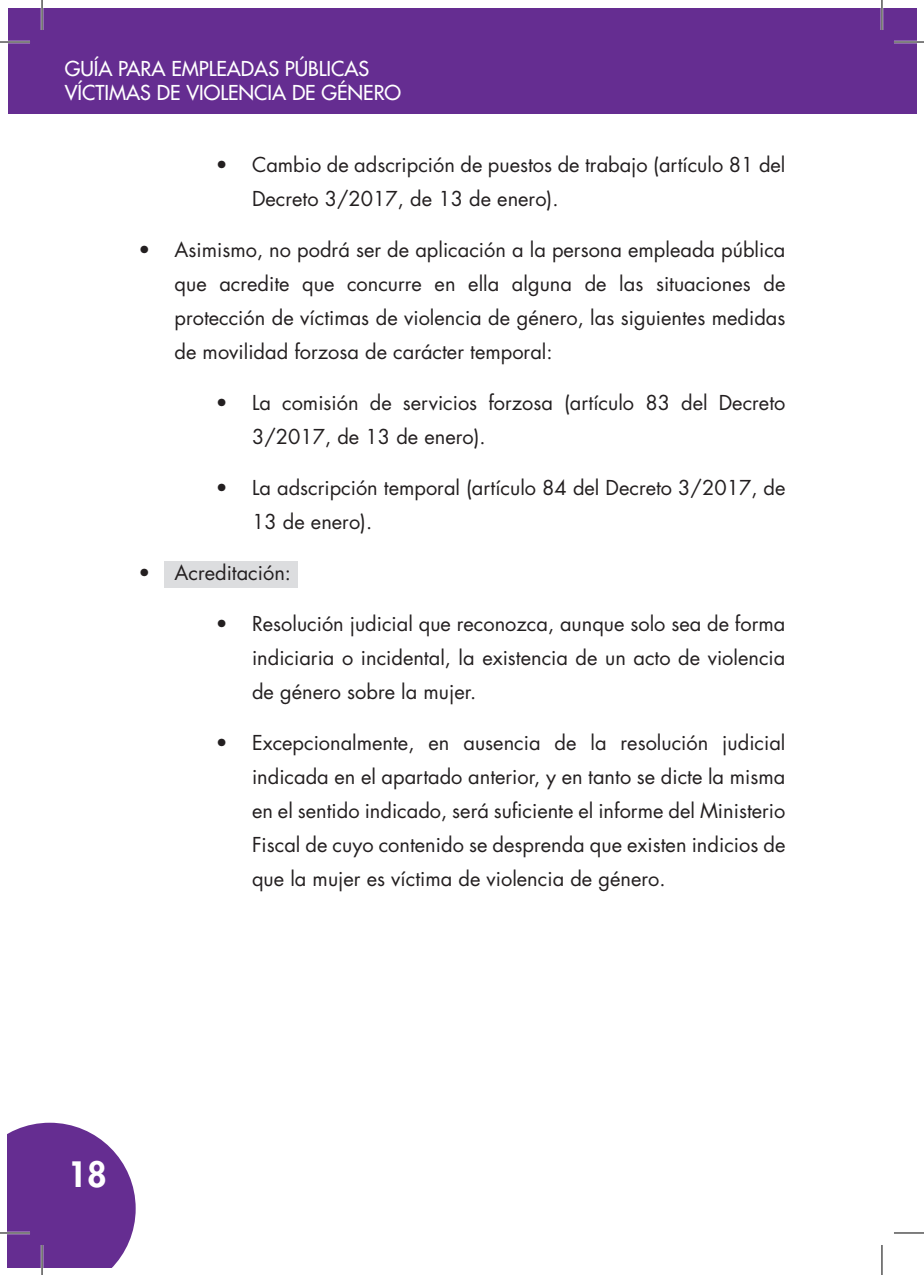
<style>
.page{position:relative;width:924px;height:1275px;background:#fff}
.page>*{position:absolute;margin:0;border:0;box-sizing:border-box;transform-origin:0 0}
.t1{font:800 34px "Futura Std";color:#fff}
.Texto_regular{font:20px/34px "Futura Std";color:#231f20}
.t2{font:500 20px/24px "Futura Std";color:#fff}
</style>
<div class="page">
<div style="left:8px;top:8px;width:873px;height:106px;background:#652d91"></div>
<svg style="left:8px;top:1122px;width:128px;height:145px;background:#77459d"></svg>
<div style="left:881px;top:8px;width:34px;height:106px;background:#652d91"></div>
<div style="left:164px;top:561px;width:133px;height:26px;background:#dcdddf"></div>
<hr style="left:0;top:41px;width:30px;height:2px;background:#fff">
<hr style="left:893px;top:41px;width:30px;height:2px;background:#fff">
<hr style="left:0;top:1231px;width:30px;height:3px;background:#fff">
<hr style="left:41px;top:0;width:2px;height:30px;background:#fff">
<hr style="left:41px;top:1245px;width:2px;height:30px;background:#fff">
<hr style="left:880px;top:0;width:2px;height:30px;background:#fff">
<hr style="left:0;top:42px;width:30px;height:1px;background:#000">
<hr style="left:893px;top:42px;width:30px;height:1px;background:#000">
<hr style="left:0;top:1232px;width:30px;height:1px;background:#000">
<hr style="left:893px;top:1232px;width:30px;height:1px;background:#000">
<hr style="left:42px;top:0;width:1px;height:30px;background:#000">
<hr style="left:42px;top:1245px;width:1px;height:30px;background:#000">
<hr style="left:881px;top:0;width:1px;height:30px;background:#000">
<hr style="left:881px;top:1245px;width:1px;height:30px;background:#000">
<p class="t2" style="left:65px;top:56px;width:338px">GUÍA PARA EMPLEADAS PÚBLICAS<br>VÍCTIMAS DE VIOLENCIA DE GÉNERO</p>
<p class="Texto_regular" style="left:252px;top:148px;width:534px;text-indent:-36px">• Cambio de adscripción de puestos de trabajo (artículo 81 del<br>Decreto 3/2017, de 13 de enero).</p>
<p class="Texto_regular" style="left:174px;top:233px;width:612px;text-align:justify;text-indent:-36px">• Asimismo, no podrá ser de aplicación a la persona empleada pública que acredite que concurre en ella alguna de las situaciones de protección de víctimas de violencia de género, las siguientes medidas de movilidad forzosa de carácter temporal:</p>
<p class="Texto_regular" style="left:252px;top:386px;width:534px;text-indent:-36px">• La comisión de servicios forzosa (artículo 83 del Decreto<br>3/2017, de 13 de enero).</p>
<p class="Texto_regular" style="left:252px;top:471px;width:534px;text-indent:-36px">• La adscripción temporal (artículo 84 del Decreto 3/2017, de<br>13 de enero).</p>
<p class="Texto_regular" style="left:138px;top:556px;width:154px">• Acreditación:</p>
<p class="Texto_regular" style="left:252px;top:607px;width:534px;text-align:justify;text-indent:-36px">• Resolución judicial que reconozca, aunque solo sea de forma indiciaria o incidental, la existencia de un acto de violencia de género sobre la mujer.</p>
<p class="Texto_regular" style="left:252px;top:726px;width:534px;text-align:justify;text-indent:-36px">• Excepcionalmente, en ausencia de la resolución judicial indicada en el apartado anterior, y en tanto se dicte la misma en el sentido indicado, será suficiente el informe del Ministerio Fiscal de cuyo contenido se desprenda que existen indicios de que la mujer es víctima de violencia de género.</p>
<h1 class="t1" style="left:67px;top:1153px;width:41px">18</h1>
</div>
